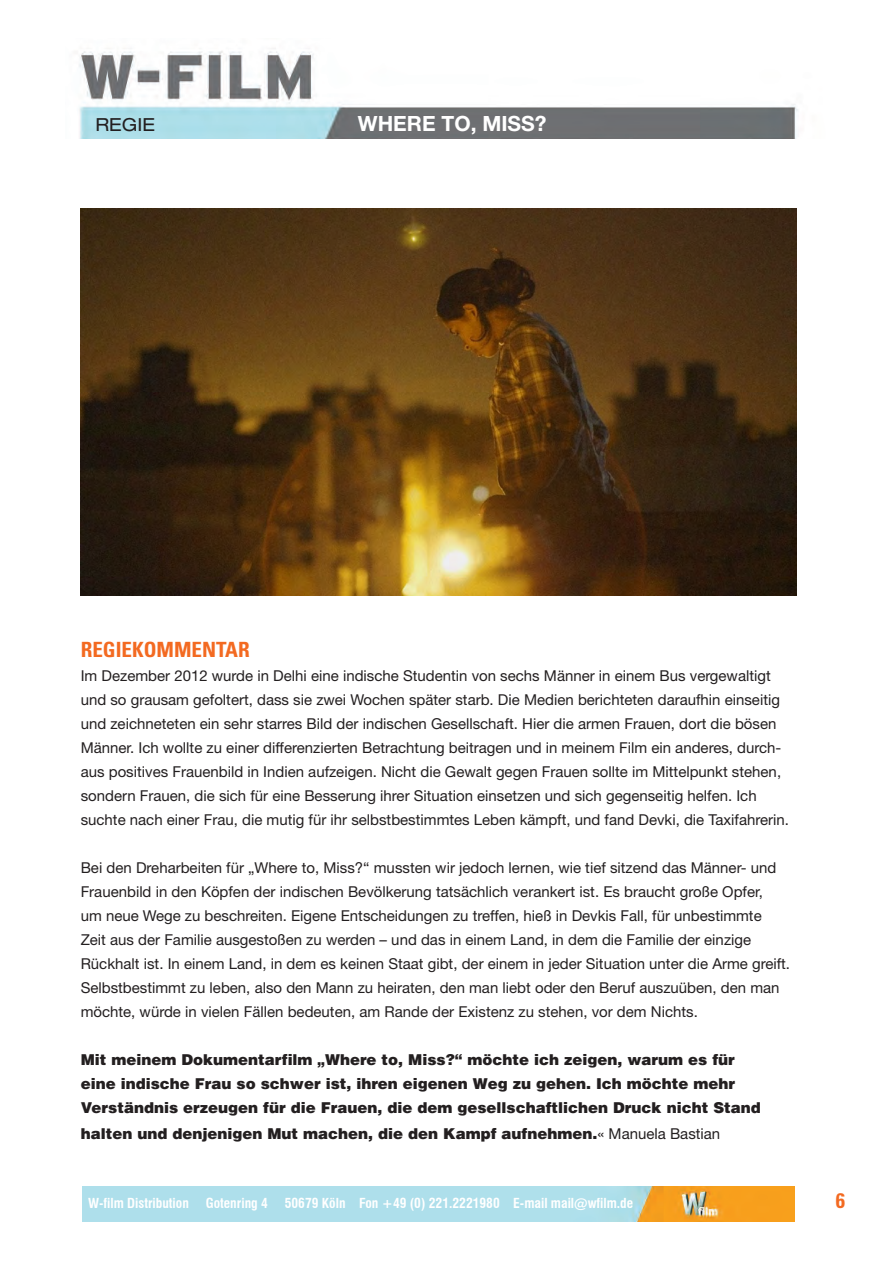
<style>
.page{position:relative;width:893px;height:1263px;background:#fff}
.page>*{position:absolute;margin:0;border:0;box-sizing:border-box;transform-origin:0 0}
.t1{font:700 condensed 21px "Univers LT Std";color:#f36a21}
.t2{font:700 21px "Helvetica Neue";color:#fff}
.t3{font:expanded 18px "Helvetica Neue";color:#231f20}
.t4{font:15px/24px "Helvetica Neue LT Std";color:#231f20}
.t5{font:900 15px/24px "Helvetica";color:#231f20}
.t6{font:700 condensed 13.5px "Swiss 721 BT";color:#fff}
.s1{font-family:"Helvetica Neue LT Std";font-weight:400}
</style>
<div class="page">
<img style="left:79px;top:48px;width:719px;height:91px">
<img style="left:83px;top:1186px;width:712px;height:35px">
<img style="left:81px;top:208px;width:715px;height:388px">
<p class="t3" style="left:95px;top:113px;width:61px">REGIE</p>
<p class="t2" style="left:358px;top:110px;width:190px">WHERE TO, MISS?</p>
<p class="t1" style="left:81px;top:637px;width:171px">REGIEKOMMENTAR</p>
<p class="t4" style="left:81px;top:664px;width:710px">Im Dezember 2012 wurde in Delhi eine indische Studentin von sechs Männer in einem Bus vergewaltigt und so grausam gefoltert, dass sie zwei Wochen später starb. Die Medien berichteten daraufhin einseitig und zeichneteten ein sehr starres Bild der indischen Gesellschaft. Hier die armen Frauen, dort die bösen Männer. Ich wollte zu einer differenzierten Betrachtung beitragen und in meinem Film ein anderes, durch&shy;aus positives Frauenbild in Indien aufzeigen. Nicht die Gewalt gegen Frauen sollte im Mittelpunkt stehen, sondern Frauen, die sich für eine Besserung ihrer Situation einsetzen und sich gegenseitig helfen. Ich suchte nach einer Frau, die mutig für ihr selbstbestimmtes Leben kämpft, und fand Devki, die Taxifahrerin.</p>
<p class="t4" style="left:81px;top:856px;width:711px">Bei den Dreharbeiten für „Where to, Miss?“ mussten wir jedoch lernen, wie tief sitzend das Männer- und Frauenbild in den Köpfen der indischen Bevölkerung tatsächlich verankert ist. Es braucht große Opfer,<br>um neue Wege zu beschreiten. Eigene Entscheidungen zu treffen, hieß in Devkis Fall, für unbestimmte Zeit aus der Familie ausgestoßen zu werden – und das in einem Land, in dem die Familie der einzige Rückhalt ist. In einem Land, in dem es keinen Staat gibt, der einem in jeder Situation unter die Arme greift.<br>Selbstbestimmt zu leben, also den Mann zu heiraten, den man liebt oder den Beruf auszuüben, den man möchte, würde in vielen Fällen bedeuten, am Rande der Existenz zu stehen, vor dem Nichts.</p>
<p class="t5" style="left:81px;top:1048px;width:682px">Mit meinem Dokumentarfilm „Where to, Miss?“ möchte ich zeigen, warum es für eine indische Frau so schwer ist, ihren eigenen Weg zu gehen. Ich möchte mehr<br>Verständnis erzeugen für die Frauen, die dem gesellschaftlichen Druck nicht Stand</p>
<p class="t5" style="left:81px;top:1121px;width:641px">halten und denjenigen Mut machen, die den Kampf aufnehmen.<span class="s1">« Manuela Bastian</span></p>
<p class="t6" style="left:88px;top:1195px;width:102px">W-film Distribution</p>
<p class="t6" style="left:206px;top:1195px;width:64px">Gotenring 4</p>
<p class="t6" style="left:285px;top:1195px;width:350px">50679 Köln Fon +49 (0) 221.2221980 E-mail mail@wfilm.de</p>
<p class="t1" style="left:836px;top:1188px;width:11px">6</p>
</div>
